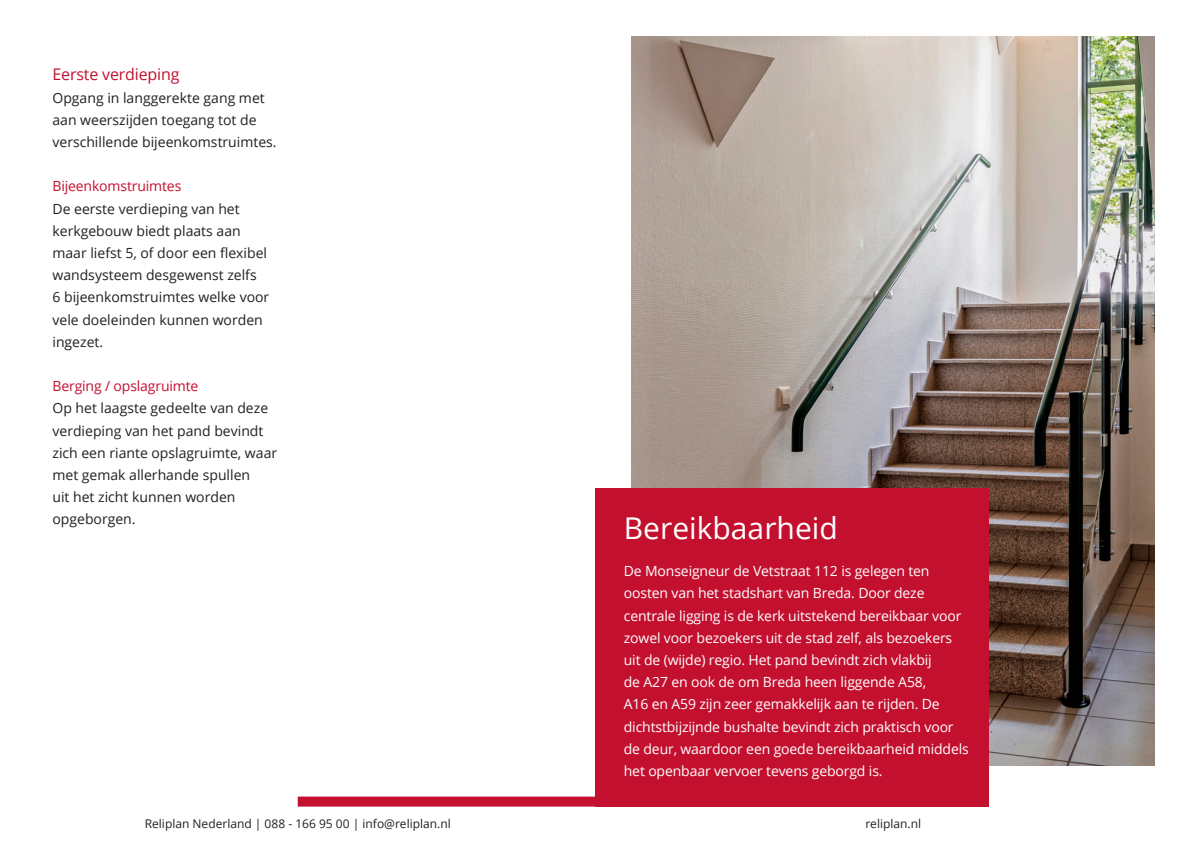
<style>
.page{position:relative;width:1191px;height:842px;background:#fff}
.page>*{position:absolute;margin:0;border:0;box-sizing:border-box;transform-origin:0 0}
.t1{font:30px "Open Sans";color:#fff}
.t2{font:16px "Open Sans";letter-spacing:-.01em;color:#c3102f}
.t3{font:14px/22.2px "Open Sans";letter-spacing:-.01em;color:#fff}
.t4{font:14px/22.2px "Open Sans";color:#231f20}
.t5{font:14px "Open Sans";letter-spacing:-.01em;color:#c3102f}
.t6{font:12px "Open Sans";color:#231f20}
</style>
<div class="page">
<div style="left:298px;top:796px;width:297px;height:10px;background:#c3102f"></div>
<img style="left:631px;top:36px;width:523px;height:729px">
<div style="left:595px;top:488px;width:393px;height:318px;background:#c3102f"></div>
<p class="t2" style="left:52px;top:64px;width:129px">Eerste verdieping</p>
<p class="t4" style="left:52px;top:86px;width:226px">Opgang in langgerekte gang met aan weerszijden toegang tot de verschillende bijeenkomstruimtes.</p>
<p class="t5" style="left:52px;top:177px;width:130px">Bijeenkomstruimtes</p>
<p class="t4" style="left:52px;top:197px;width:218px">De eerste verdieping van het kerkgebouw biedt plaats aan maar liefst 5, of door een flexibel wandsysteem desgewenst zelfs<br>6 bijeenkomstruimtes welke voor vele doeleinden kunnen worden ingezet.</p>
<p class="t5" style="left:52px;top:377px;width:147px">Berging / opslagruimte</p>
<p class="t4" style="left:52px;top:397px;width:226px">Op het laagste gedeelte van deze verdieping van het pand bevindt zich een riante opslagruimte, waar met gemak allerhande spullen<br>uit het zicht kunnen worden opgeborgen.</p>
<p class="t1" style="left:624px;top:508px;width:215px">Bereikbaarheid</p>
<p class="t3" style="left:624px;top:560px;width:346px">De Monseigneur de Vetstraat 112 is gelegen ten oosten van het stadshart van Breda. Door deze centrale ligging is de kerk uitstekend bereikbaar voor zowel voor bezoekers uit de stad zelf, als bezoekers uit de (wijde) regio. Het pand bevindt zich vlakbij<br>de A27 en ook de om Breda heen liggende A58,<br>A16 en A59 zijn zeer gemakkelijk aan te rijden. De dichtstbijzijnde bushalte bevindt zich praktisch voor de deur, waardoor een goede bereikbaarheid middels het openbaar vervoer tevens geborgd is.</p>
<p class="t6" style="left:145px;top:815px;width:307px">Reliplan Nederland | 088 - 166 95 00 | info@reliplan.nl</p>
<p class="t6" style="left:865px;top:815px;width:57px">reliplan.nl</p>
</div>
